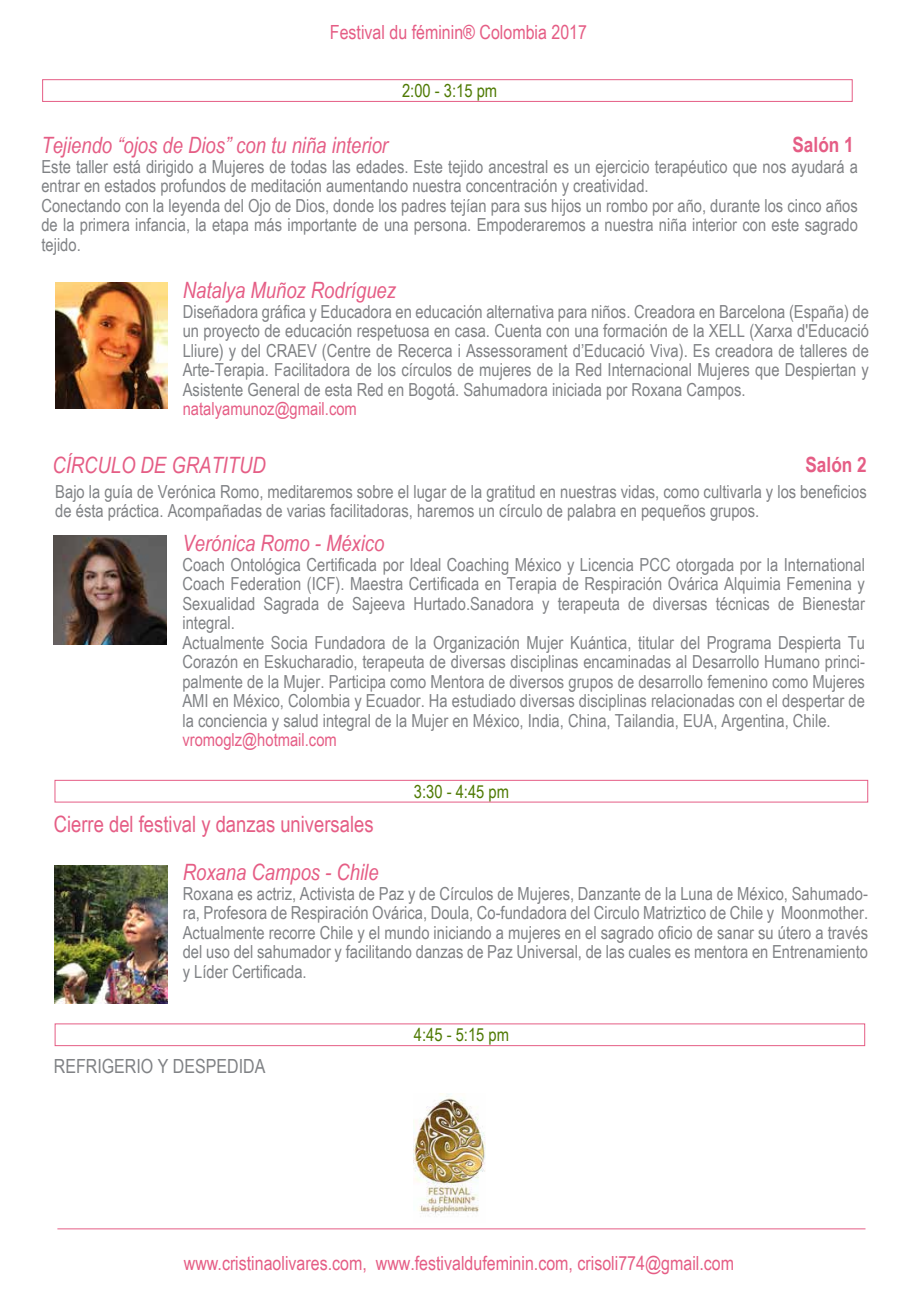
<style>
.page{position:relative;width:918px;height:1301px;background:#fff}
.page>*{position:absolute;margin:0;border:0;box-sizing:border-box;transform-origin:0 0}
.t1{font:italic 22.5px "Arial Narrow";color:#e55d85}
.t2{font:22.5px "Arial Narrow";color:#e55d85}
.t3{font:700 21px "Arial Narrow";color:#e55d85}
.t4{font:19.5px "Arial Narrow";color:#e55d85}
.t5{font:19.5px "Arial Narrow";color:#808285}
.t6{font:18px/19.5px "Arial Narrow";color:#808285}
.t7{font:18px "Arial Narrow";color:#e55d85}
.t8{font:18px "Arial Narrow";color:#4f7a04}
</style>
<div class="page">
<hr style="left:57px;top:1228px;width:809px;height:1px;background:#e55d85">
<div style="left:42px;top:79px;width:811px;height:23px;border:1px solid #e55d85"></div>
<div style="left:55px;top:780px;width:813px;height:22px;border:1px solid #e55d85"></div>
<img style="left:54px;top:865px;width:113px;height:138px">
<div style="left:55px;top:1023px;width:810px;height:23px;border:1px solid #e55d85"></div>
<img style="left:54px;top:535px;width:113px;height:109px">
<img style="left:55px;top:282px;width:113px;height:127px">
<img style="left:414px;top:1093px;width:72px;height:122px">
<p class="t4" style="left:330px;top:21px;width:259px">Festival du féminin® Colombia 2017</p>
<p class="t8" style="left:402px;top:81px;width:97px">2:00 - 3:15 pm</p>
<p class="t3" style="left:792px;top:129px;width:63px">Salón 1</p>
<p class="t1" style="left:41px;top:132px;width:348px">Tejiendo “ojos de Dios” con tu niña interior</p>
<p class="t6" style="left:41px;top:156px;width:818px">Este taller está dirigido a Mujeres de todas las edades. Este tejido ancestral es un ejercicio terapéutico que nos ayudará a entrar en estados profundos de meditación aumentando nuestra concentración y creatividad.<br>Conectando con la leyenda del Ojo de Dios, donde los padres tejían para sus hijos un rombo por año, durante los cinco años de la primera infancia, la etapa más importante de una persona. Empoderaremos a nuestra niña interior con este sagrado tejido.</p>
<p class="t1" style="left:183px;top:278px;width:215px">Natalya Muñoz Rodríguez</p>
<p class="t6" style="left:183px;top:302px;width:688px;text-align:justify">Diseñadora gráfica y Educadora en educación alternativa para niños. Creadora en Barcelona (España) de un proyecto de educación respetuosa en casa. Cuenta con una formación de la XELL (Xarxa d'Educació Lliure) y del CRAEV (Centre de Recerca i Assessorament d’Educació Viva). Es creadora de talleres de Arte-Terapia. Facilitadora de los círculos de mujeres de la Red Internacional Mujeres que Despiertan y Asistente General de esta Red en Bogotá. Sahumadora iniciada por Roxana Campos.</p>
<p class="t7" style="left:183px;top:399px;width:176px">natalyamunoz@gmail.com</p>
<p class="t3" style="left:805px;top:449px;width:63px">Salón 2</p>
<p class="t1" style="left:52px;top:453px;width:215px">CÍRCULO DE GRATITUD</p>
<p class="t6" style="left:55px;top:481px;width:813px">Bajo la guía de Verónica Romo, meditaremos sobre el lugar de la gratitud en nuestras vidas, como cultivarla y los beneficios de ésta práctica. Acompañadas de varias facilitadoras, haremos un círculo de palabra en pequeños grupos.</p>
<p class="t1" style="left:182px;top:530px;width:203px">Verónica Romo - México</p>
<p class="t6" style="left:182px;top:554px;width:684px">Coach Ontológica Certificada por Ideal Coaching México y Licencia PCC otorgada por la International Coach Federation (ICF). Maestra Certificada en Terapia de Respiración Ovárica Alquimia Femenina y Sexualidad Sagrada de Sajeeva Hurtado.Sanadora y terapeuta de diversas técnicas de Bienestar integral.<br>Actualmente Socia Fundadora de la Organización Mujer Kuántica, titular del Programa Despierta Tu Corazón en Eskucharadio, terapeuta de diversas disciplinas encaminadas al Desarrollo Humano princi&shy;palmente de la Mujer. Participa como Mentora de diversos grupos de desarrollo femenino como Mujeres AMI en México, Colombia y Ecuador. Ha estudiado diversas disciplinas relacionadas con el despertar de la conciencia y salud integral de la Mujer en México, India, China, Tailandia, EUA, Argentina, Chile.</p>
<p class="t7" style="left:182px;top:729px;width:156px">vromoglz@hotmail.com</p>
<p class="t2" style="left:54px;top:811px;width:321px">Cierre del festival y danzas universales</p>
<p class="t8" style="left:414px;top:781px;width:97px">3:30 - 4:45 pm</p>
<p class="t1" style="left:183px;top:860px;width:197px">Roxana Campos - Chile</p>
<p class="t6" style="left:183px;top:883px;width:687px;text-align:justify">Roxana es actriz, Activista de Paz y de Círculos de Mujeres, Danzante de la Luna de México, Sahumado&shy;ra, Profesora de Respiración Ovárica, Doula, Co-fundadora del Circulo Matriztico de Chile y Moonmother.<br>Actualmente recorre Chile y el mundo iniciando a mujeres en el sagrado oficio de sanar su útero a través del uso del sahumador y facilitando danzas de Paz Universal, de las cuales es mentora en Entrenamiento y Líder Certificada.</p>
<p class="t5" style="left:54px;top:1055px;width:213px">REFRIGERIO Y DESPEDIDA</p>
<p class="t8" style="left:414px;top:1024px;width:97px">4:45 - 5:15 pm</p>
<p class="t4" style="left:184px;top:1251px;width:552px">www.cristinaolivares.com, www.festivaldufeminin.com, crisoli774@gmail.com</p>
</div>
